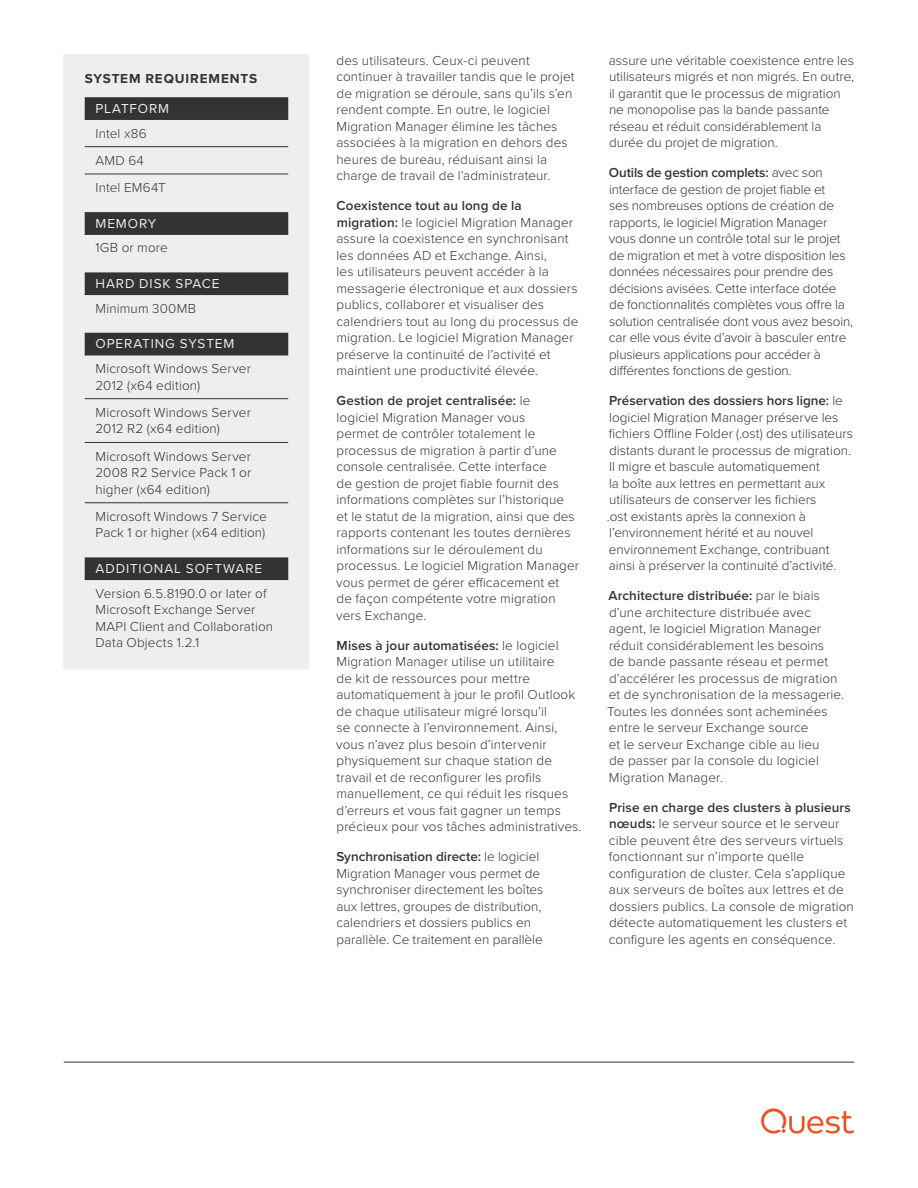
<style>
.page{position:relative;width:918px;height:1188px;background:#fff}
.page>*{position:absolute;margin:0;border:0;box-sizing:border-box;transform-origin:0 0}
._12_System_Requireme{font:300 13.5px/16.5px "Proxima Nova";letter-spacing:.01em;color:#333}
._12_System_Requireme-2{font:300 13.5px/16.5px "Proxima Nova";letter-spacing:-.01em;color:#333}
._11_System_Requireme{font:13.5px "Proxima Nova";letter-spacing:.065em;color:#eee}
._10_System_Requireme{font:700 13.5px "Proxima Nova";letter-spacing:.065em;color:#333}
.s1{font-weight:600}
</style>
<div class="page">
<hr style="left:64px;top:1062px;width:790px;height:1px;background:#333">
<svg style="left:761px;top:1108px;width:93px;height:26px"></svg>
<div style="left:64px;top:54px;width:245px;height:614px;background:#eee"></div>
<div style="left:85px;top:97px;width:203px;height:23px;background:#333"></div>
<hr style="left:85px;top:146px;width:203px;height:1px;background:#333">
<hr style="left:85px;top:174px;width:203px;height:1px;background:#333">
<div style="left:85px;top:212px;width:203px;height:23px;background:#333"></div>
<div style="left:85px;top:272px;width:203px;height:23px;background:#333"></div>
<div style="left:85px;top:333px;width:203px;height:22px;background:#333"></div>
<hr style="left:85px;top:398px;width:203px;height:1px;background:#333">
<hr style="left:85px;top:442px;width:203px;height:1px;background:#333">
<hr style="left:85px;top:502px;width:203px;height:1px;background:#333">
<div style="left:85px;top:557px;width:203px;height:23px;background:#333"></div>
<p class="_10_System_Requireme" style="left:85px;top:68px;width:174px">SYSTEM REQUIREMENTS</p>
<p class="_11_System_Requireme" style="left:96px;top:98px;width:75px">PLATFORM</p>
<p class="_12_System_Requireme" style="left:96px;top:124px;width:53px">Intel x86</p>
<p class="_12_System_Requireme" style="left:96px;top:152px;width:50px">AMD 64</p>
<p class="_12_System_Requireme" style="left:96px;top:179px;width:72px">Intel EM64T</p>
<p class="_11_System_Requireme" style="left:96px;top:213px;width:62px">MEMORY</p>
<p class="_12_System_Requireme" style="left:96px;top:239px;width:74px">1GB or more</p>
<p class="_11_System_Requireme" style="left:96px;top:274px;width:126px">HARD DISK SPACE</p>
<p class="_12_System_Requireme" style="left:96px;top:299px;width:102px">Minimum 300MB</p>
<p class="_11_System_Requireme" style="left:96px;top:334px;width:140px">OPERATING SYSTEM</p>
<p class="_12_System_Requireme" style="left:96px;top:360px;width:157px">Microsoft Windows Server<br>2012 (x64 edition)</p>
<p class="_12_System_Requireme" style="left:96px;top:404px;width:157px">Microsoft Windows Server<br>2012 R2 (x64 edition)</p>
<p class="_12_System_Requireme" style="left:96px;top:447px;width:157px;text-align:justify">Microsoft Windows Server 2008 R2 Service Pack 1 or higher (x64 edition)</p>
<p class="_12_System_Requireme" style="left:96px;top:508px;width:173px">Microsoft Windows 7 Service<br>Pack 1 or higher (x64 edition)</p>
<p class="_11_System_Requireme" style="left:96px;top:559px;width:168px">ADDITIONAL SOFTWARE</p>
<p class="_12_System_Requireme" style="left:96px;top:584px;width:179px">Version 6.5.8190.0 or later of<br>Microsoft Exchange Server<br>MAPI Client and Collaboration<br>Data Objects 1.2.1</p>
<p class="_12_System_Requireme" style="left:336px;top:51px;width:240px">des utilisateurs. Ceux-ci peuvent continuer à travailler tandis que le projet de migration se déroule, sans qu’ils s’en rendent compte. En outre, le logiciel Migration Manager élimine les tâches associées à la migration en dehors des heures de bureau, réduisant ainsi la charge de travail de l’administrateur.</p>
<p class="_12_System_Requireme" style="left:336px;top:197px;width:243px"><span class="s1">Coexistence tout au long de la migration:</span> le logiciel Migration Manager assure la coexistence en synchronisant les données AD et Exchange. Ainsi,<br>les utilisateurs peuvent accéder à la messagerie électronique et aux dossiers publics, collaborer et visualiser des calendriers tout au long du processus de migration. Le logiciel Migration Manager préserve la continuité de l’activité et maintient une productivité élevée.</p>
<p class="_12_System_Requireme" style="left:336px;top:392px;width:244px"><span class="s1">Gestion de projet centralisée:</span> le<br>logiciel Migration Manager vous<br>permet de contrôler totalement le processus de migration à partir d’une console centralisée. Cette interface<br>de gestion de projet fiable fournit des informations complètes sur l’historique<br>et le statut de la migration, ainsi que des rapports contenant les toutes dernières informations sur le déroulement du processus. Le logiciel Migration Manager vous permet de gérer efficacement et<br>de façon compétente votre migration vers Exchange.</p>
<p class="_12_System_Requireme" style="left:336px;top:636px;width:247px"><span class="s1">Mises à jour automatisées:</span> le logiciel Migration Manager utilise un utilitaire<br>de kit de ressources pour mettre automatiquement à jour le profil Outlook de chaque utilisateur migré lorsqu’il<br>se connecte à l’environnement. Ainsi, vous n’avez plus besoin d’intervenir physiquement sur chaque station de travail et de reconfigurer les profils manuellement, ce qui réduit les risques d’erreurs et vous fait gagner un temps précieux pour vos tâches administratives.</p>
<p class="_12_System_Requireme" style="left:336px;top:848px;width:209px"><span class="s1">Synchronisation directe:</span> le logiciel Migration Manager vous permet de synchroniser directement les boîtes aux lettres, groupes de distribution, calendriers et dossiers publics en parallèle. Ce traitement en parallèle</p>
<p class="_12_System_Requireme" style="left:609px;top:51px;width:247px">assure une véritable coexistence entre les utilisateurs migrés et non migrés. En outre, il garantit que le processus de migration ne monopolise pas la bande passante réseau et réduit considérablement la durée du projet de migration.</p>
<p class="_12_System_Requireme-2" style="left:609px;top:164px;width:246px"><span class="s1">Outils de gestion complets:</span> avec son interface de gestion de projet fiable et<br>ses nombreuses options de création de rapports, le logiciel Migration Manager vous donne un contrôle total sur le projet de migration et met à votre disposition les données nécessaires pour prendre des décisions avisées. Cette interface dotée de fonctionnalités complètes vous offre la solution centralisée dont vous avez besoin, car elle vous évite d’avoir à basculer entre plusieurs applications pour accéder à différentes fonctions de gestion.</p>
<p class="_12_System_Requireme" style="left:607px;top:392px;width:248px"><span class="s1">Préservation des dossiers hors ligne:</span> le logiciel Migration Manager préserve les fichiers Offline Folder (.ost) des utilisateurs distants durant le processus de migration.<br>Il migre et bascule automatiquement<br>la boîte aux lettres en permettant aux utilisateurs de conserver les fichiers<br>.ost existants après la connexion à l’environnement hérité et au nouvel environnement Exchange, contribuant ainsi à préserver la continuité d’activité.</p>
<p class="_12_System_Requireme" style="left:607px;top:587px;width:239px"><span class="s1">Architecture distribuée:</span> par le biais d’une architecture distribuée avec agent, le logiciel Migration Manager réduit considérablement les besoins<br>de bande passante réseau et permet d’accélérer les processus de migration et de synchronisation de la messagerie.<br>Toutes les données sont acheminées entre le serveur Exchange source<br>et le serveur Exchange cible au lieu<br>de passer par la console du logiciel Migration Manager.</p>
<p class="_12_System_Requireme" style="left:609px;top:798px;width:246px"><span class="s1">Prise en charge des clusters à plusieurs nœuds:</span> le serveur source et le serveur cible peuvent être des serveurs virtuels fonctionnant sur n’importe quelle configuration de cluster. Cela s’applique aux serveurs de boîtes aux lettres et de dossiers publics. La console de migration détecte automatiquement les clusters et configure les agents en conséquence.</p>
</div>
